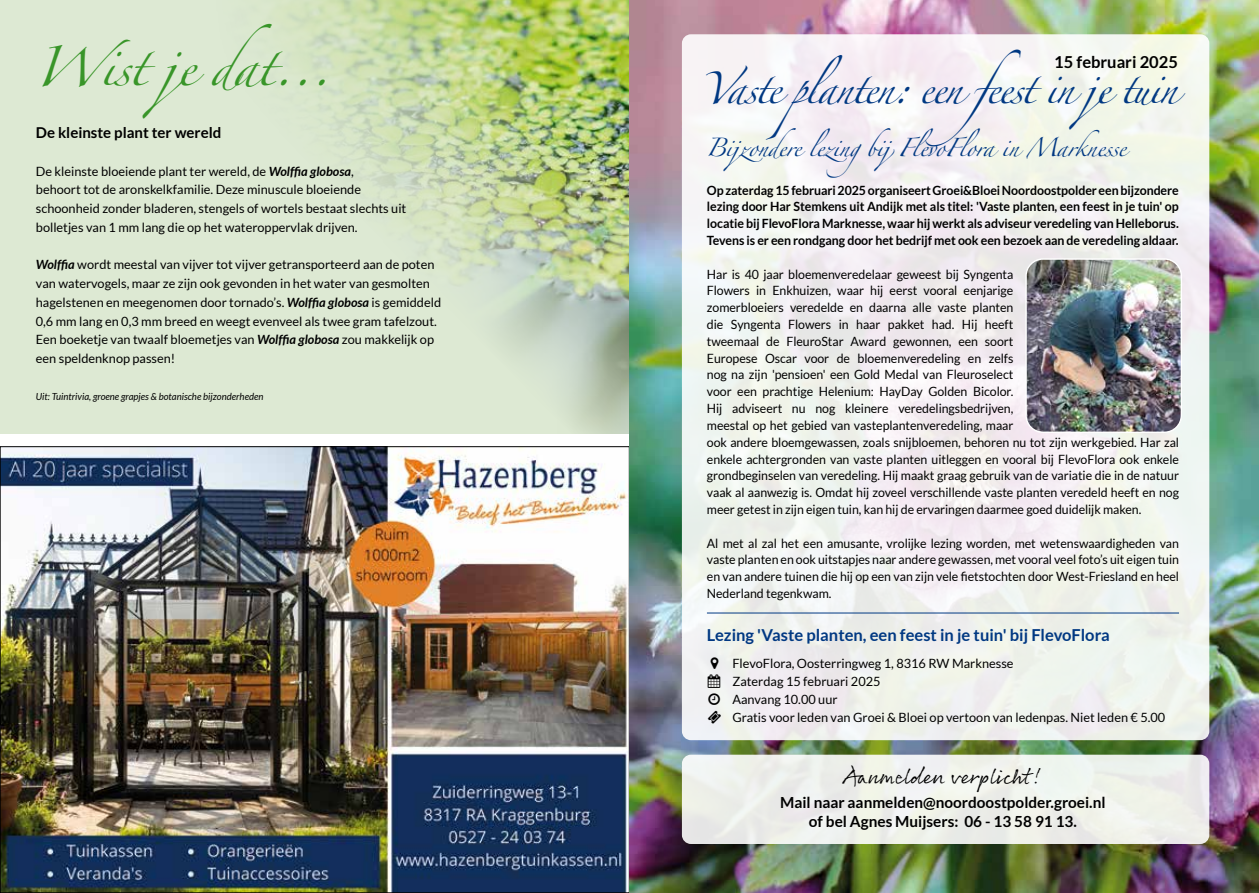
<style>
.page{position:relative;width:1259px;height:893px;background:#fff}
.page>*{position:absolute;margin:0;border:0;box-sizing:border-box;transform-origin:0 0}
.t1{font:36.15px "Zapfino";color:#389528}
.t2{font:28.65px "Zapfino";letter-spacing:-.08em;color:#003882}
.t3{font:22.5px "Rollerscript Rough";color:#000}
.t4{font:700 16.5px "Lato";color:#003882}
.t5{font:16.5px "Zapfino";letter-spacing:-.04em;color:#003882}
.t6{font:700 16.5px "Lato";color:#000}
.t7{font:700 15.3px/19.5px "Lato";color:#000;text-align:center}
.t8{font:700 15px "Lato";color:#000}
.t9{font:12.75px/16.8px "Lato";letter-spacing:-.005em;color:#000}
.t10{font:700 12.75px/16.8px "Lato";letter-spacing:-.005em;color:#000;text-align:justify}
.t11{font:italic 9.75px "Lato";color:#000}
.s1{font-weight:700;font-style:italic}
</style>
<div class="page">
<div style="left:0;top:0;width:629px;height:434px;background:#dde9d3"></div>
<img style="left:268px;top:0;width:361px;height:434px">
<img style="left:2px;top:448px;width:625px;height:443px">
<img style="left:629px;top:0;width:630px;height:893px">
<div style="left:682px;top:755px;width:527px;height:89px;background:#eff1e9;border-radius:9px"></div>
<div style="left:682px;top:34px;width:527px;height:706px;background:#f2f2f0;border-radius:9px"></div>
<hr style="left:707px;top:613px;width:472px;height:1px;background:#003882">
<img style="left:1026px;top:259px;width:154px;height:173px">
<div style="left:1025px;top:258px;width:157px;height:175px;border:1px solid #fff;border-radius:17px"></div>
<h1 class="t1" style="left:34px;top:51px;width:300px">Wist je dat...</h1>
<p class="t8" style="left:36px;top:124px;width:187px">De kleinste plant ter wereld</p>
<p class="t9" style="left:36px;top:161px;width:372px;line-height:18.8px">De kleinste bloeiende plant ter wereld, de <span class="s1">Wolffia globosa</span>,<br>behoort tot de aronskelkfamilie. Deze minuscule bloeiende schoonheid zonder bladeren, stengels of wortels bestaat slechts uit bolletjes van 1 mm lang die op het wateroppervlak drijven.</p>
<p class="t9" style="left:36px;top:255px;width:407px;line-height:18.8px"><span class="s1">Wolffia</span> wordt meestal van vijver tot vijver getransporteerd aan de poten van watervogels, maar ze zijn ook gevonden in het water van gesmolten hagelstenen en meegenomen door tornado’s. <span class="s1">Wolffia globosa</span> is gemiddeld 0,6 mm lang en 0,3 mm breed en weegt evenveel als twee gram tafelzout.<br>Een boeketje van twaalf bloemetjes van <span class="s1">Wolffia globosa</span> zou makkelijk op een speldenknop passen!</p>
<p class="t11" style="left:36px;top:391px;width:229px">Uit: Tuintrivia, groene grapjes &amp; botanische bijzonderheden</p>
<h2 class="t2" style="left:701px;top:77px;width:478px">Vaste planten: een feest in je tuin</h2>
<p class="t6" style="left:1054px;top:52px;width:125px">15 februari 2025</p>
<p class="t5" style="left:706px;top:141px;width:422px">Bijzondere lezingbijFlevoFlora in Marknesse</p>
<p class="t10" style="left:707px;top:181px;width:473px">Op zaterdag 15 februari 2025 organiseert Groei&amp;Bloei Noordoostpolder een bijzondere lezing door Har Stemkens uit Andijk met als titel: 'Vaste planten, een feest in je tuin' op locatie bij FlevoFlora Marknesse, waar hij werkt als adviseur veredeling van Helleborus.<br>Tevens is er een rondgang door het bedrijf met ook een bezoek aan de veredeling aldaar.</p>
<p class="t9" style="left:707px;top:266px;width:474px">Har is 40 jaar bloemenveredelaar geweest bij Syngenta<br>Flowers in Enkhuizen, waar hij eerst vooral eenjarige<br>zomerbloeiers veredelde en daarna alle vaste planten<br>die Syngenta Flowers in haar pakket had. Hij heeft<br>tweemaal de FleuroStar Award gewonnen, een soort<br>Europese Oscar voor de bloemenveredeling en zelfs<br>nog na zijn 'pensioen' een Gold Medal van Fleuroselect<br>voor een prachtige Helenium: HayDay Golden Bicolor.<br>Hij adviseert nu nog kleinere veredelingsbedrijven,<br>meestal op het gebied van vasteplantenveredeling, maar<br>ook andere bloemgewassen, zoals snijbloemen, behoren nu tot zijn werkgebied. Har zal enkele achtergronden van vaste planten uitleggen en vooral bij FlevoFlora ook enkele grondbeginselen van veredeling. Hij maakt graag gebruik van de variatie die in de natuur vaak al aanwezig is. Omdat hij zoveel verschillende vaste planten veredeld heeft en nog meer getest in zijn eigen tuin, kan hij de ervaringen daarmee goed duidelijk maken.</p>
<p class="t9" style="left:707px;top:534px;width:474px;text-align:justify">Al met al zal het een amusante, vrolijke lezing worden, met wetenswaardigheden van vaste planten en ook uitstapjes naar andere gewassen, met vooral veel foto’s uit eigen tuin en van andere tuinen die hij op een van zijn vele fietstochten door West-Friesland en heel Nederland tegenkwam.</p>
<p class="t4" style="left:707px;top:625px;width:404px">Lezing 'Vaste planten, een feest in je tuin' bij FlevoFlora</p>
<p class="t9" style="left:732px;top:654px;width:283px">FlevoFlora, Oosterringweg 1, 8316 RW Marknesse</p>
<p class="t9" style="left:732px;top:672px;width:434px;line-height:18px;text-indent:-25px">▲ Zaterdag 15 februari 2025<br>Aanvang 10.00 uur<br>Gratis voor leden van Groei &amp; Bloei op vertoon van ledenpas. Niet leden € 5.00</p>
<h3 class="t3" style="left:843px;top:762px;width:201px">Aanmelden verplicht!</h3>
<p class="t7" style="left:780px;top:792px;width:327px">Mail naar aanmelden@noordoostpolder.groei.nl of bel Agnes Muijsers: 06 - 13 58 91 13.</p>
</div>
